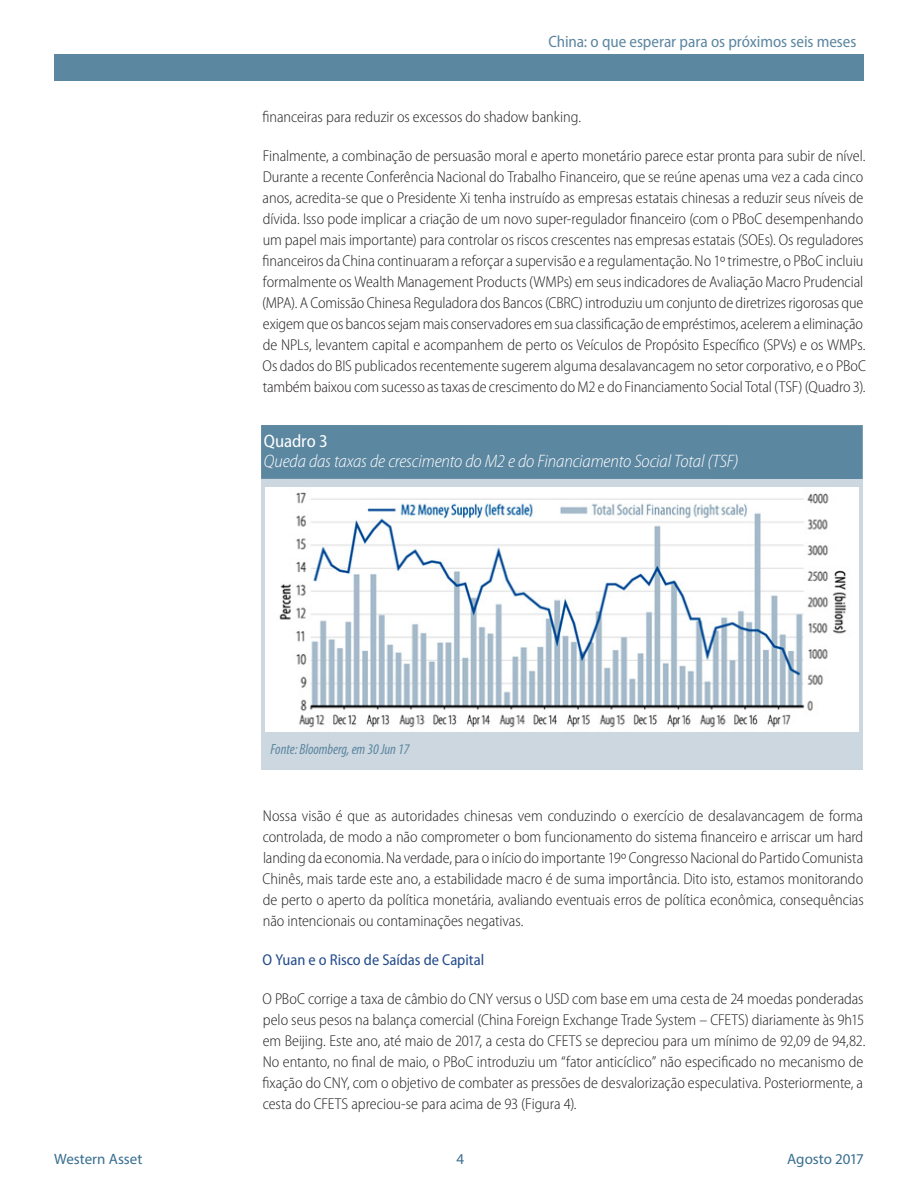
<style>
.page{position:relative;width:918px;height:1188px;background:#fff}
.page>*{position:absolute;margin:0;border:0;box-sizing:border-box;transform-origin:0 0}
.t1{font:italic 300 semi-condensed 18.15px "Myriad Pro";letter-spacing:-.01em;color:#fff}
.t2{font:semi-condensed 18.15px "Myriad Pro";letter-spacing:-.005em;color:#fff}
.t3{font:semi-condensed 16.5px "Myriad Pro";letter-spacing:-.005em;color:#5c87a1}
.Body_Text{font:300 semi-condensed 15.75px/21px "Myriad Pro";letter-spacing:-.005em;color:#231f20}
.Body_Text-2{font:semi-condensed 15.75px "Myriad Pro";letter-spacing:-.005em;color:#234b8d}
.t4{font:15px "Myriad Pro";letter-spacing:-.005em;color:#386e8f}
.t5{font:italic condensed 14.85px "Myriad Pro";letter-spacing:-.005em;color:#5c87a1}
</style>
<div class="page">
<div style="left:54px;top:54px;width:810px;height:27px;background:#5c87a1"></div>
<div style="left:261px;top:425px;width:602px;height:344px;background:#cdd7e0"></div>
<div style="left:261px;top:425px;width:602px;height:54px;background:#5c87a1"></div>
<img style="left:266px;top:487px;width:592px;height:244px">
<p class="t3" style="left:548px;top:32px;width:310px">China: o que esperar para os próximos seis meses</p>
<p class="Body_Text" style="left:263px;top:107px;width:320px">financeiras para reduzir os excessos do shadow banking.</p>
<p class="Body_Text" style="left:262px;top:146px;width:605px">Finalmente, a combinação de persuasão moral e aperto monetário parece estar pronta para subir de nível.<br>Durante a recente Conferência Nacional do Trabalho Financeiro, que se reúne apenas uma vez a cada cinco anos, acredita-se que o Presidente Xi tenha instruído as empresas estatais chinesas a reduzir seus níveis de dívida. Isso pode implicar a criação de um novo super-regulador financeiro (com o PBoC desempenhando um papel mais importante) para controlar os riscos crescentes nas empresas estatais (SOEs). Os reguladores financeiros da China continuaram a reforçar a supervisão e a regulamentação. No 1º trimestre, o PBoC incluiu formalmente os Wealth Management Products (WMPs) em seus indicadores de Avaliação Macro Prudencial (MPA). A Comissão Chinesa Reguladora dos Bancos (CBRC) introduziu um conjunto de diretrizes rigorosas que exigem que os bancos sejam mais conservadores em sua classificação de empréstimos, acelerem a eliminação de NPLs, levantem capital e acompanhem de perto os Veículos de Propósito Específico (SPVs) e os WMPs.<br>Os dados do BIS publicados recentemente sugerem alguma desalavancagem no setor corporativo, e o PBoC também baixou com sucesso as taxas de crescimento do M2 e do Financiamento Social Total (TSF) (Quadro 3).</p>
<p class="t2" style="left:264px;top:432px;width:65px">Quadro 3</p>
<p class="t1" style="left:264px;top:452px;width:476px">Queda das taxas de crescimento do M2 e do Financiamento Social Total (TSF)</p>
<p class="t5" style="left:271px;top:741px;width:140px">Fonte: Bloomberg, em 30 Jun 17</p>
<p class="Body_Text" style="left:263px;top:806px;width:603px;text-align:justify">Nossa visão é que as autoridades chinesas vem conduzindo o exercício de desalavancagem de forma controlada, de modo a não comprometer o bom funcionamento do sistema financeiro e arriscar um hard landing da economia. Na verdade, para o início do importante 19º Congresso Nacional do Partido Comunista Chinês, mais tarde este ano, a estabilidade macro é de suma importância. Dito isto, estamos monitorando de perto o aperto da política monetária, avaliando eventuais erros de política econômica, consequências não intencionais ou contaminações negativas.</p>
<p class="Body_Text-2" style="left:263px;top:951px;width:223px">O Yuan e o Risco de Saídas de Capital</p>
<p class="Body_Text" style="left:263px;top:989px;width:604px">O PBoC corrige a taxa de câmbio do CNY versus o USD com base em uma cesta de 24 moedas ponderadas pelo seus pesos na balança comercial (China Foreign Exchange Trade System – CFETS) diariamente às 9h15 em Beijing. Este ano, até maio de 2017, a cesta do CFETS se depreciou para um mínimo de 92,09 de 94,82.<br>No entanto, no final de maio, o PBoC introduziu um “fator anticíclico” não especificado no mecanismo de fixação do CNY, com o objetivo de combater as pressões de desvalorização especulativa. Posteriormente, a cesta do CFETS apreciou-se para acima de 93 (Figura 4).</p>
<p class="t4" style="left:54px;top:1150px;width:90px">Western Asset</p>
<p class="t4" style="left:787px;top:1150px;width:78px">Agosto 2017</p>
<p class="t4" style="left:457px;top:1150px;width:9px">4</p>
</div>
